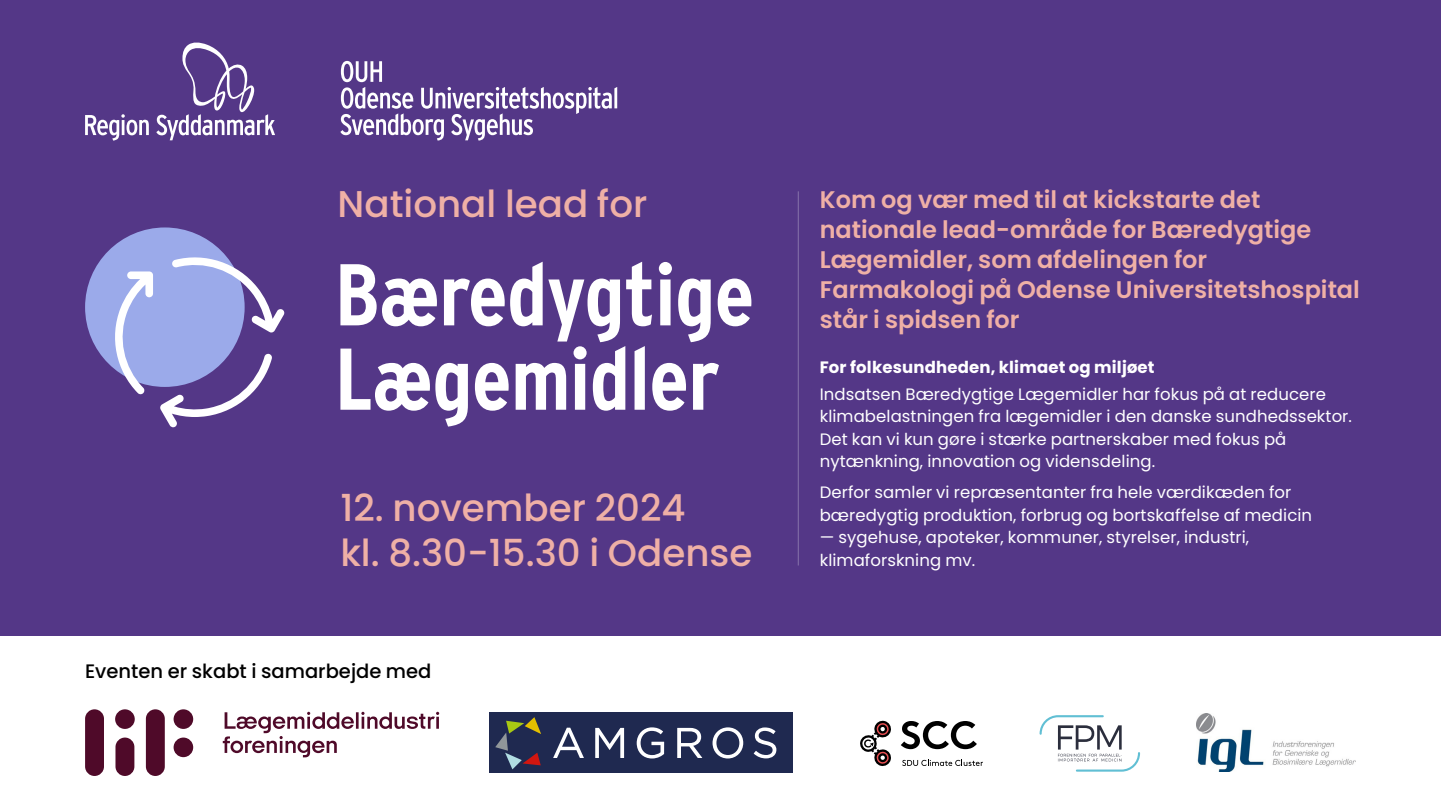
<style>
.page{position:relative;width:1441px;height:810px;background:#fff}
.page>*{position:absolute;margin:0;border:0;box-sizing:border-box;transform-origin:0 0}
.t1{font:500 37.2px/45px "Poppins";color:#efb0a6}
.t2{font:600 24px/30px "Poppins";color:#efb0a6}
.t3{font:500 19.5px "Poppins";color:#000}
.t4{font:16.5px/22.5px "Poppins";letter-spacing:.005em;color:#fff}
.t5{font:700 16.5px "Poppins";letter-spacing:.01em;color:#fff}
</style>
<div class="page">
<div style="left:0;top:0;width:1440px;height:636px;background:#543787"></div>
<svg style="left:901px;top:721px;width:75px;height:28px"></svg>
<svg style="left:902px;top:760px;width:80px;height:6px"></svg>
<svg style="left:860px;top:720px;width:31px;height:46px"></svg>
<svg style="left:1039px;top:715px;width:100px;height:57px"></svg>
<img style="left:1196px;top:714px;width:159px;height:58px">
<svg style="left:223px;top:712px;width:216px;height:45px"></svg>
<svg style="left:85px;top:709px;width:108px;height:67px"></svg>
<div style="left:489px;top:712px;width:303px;height:61px;background:#1f2950"></div>
<svg style="left:553px;top:728px;width:31px;height:30px"></svg>
<svg style="left:595px;top:728px;width:29px;height:30px"></svg>
<svg style="left:636px;top:727px;width:28px;height:32px"></svg>
<svg style="left:677px;top:728px;width:25px;height:30px"></svg>
<svg style="left:712px;top:727px;width:31px;height:32px"></svg>
<svg style="left:753px;top:727px;width:23px;height:31px"></svg>
<svg style="left:495px;top:717px;width:46px;height:52px"></svg>
<svg style="left:340px;top:61px;width:277px;height:80px"></svg>
<svg style="left:85px;top:114px;width:64px;height:27px"></svg>
<svg style="left:156px;top:42px;width:119px;height:98px"></svg>
<div style="left:85px;top:227px;width:159px;height:160px;background:#9baaea;border-radius:50%"></div>
<svg style="left:160px;top:353px;width:112px;height:74px"></svg>
<svg style="left:109px;top:271px;width:44px;height:123px"></svg>
<svg style="left:172px;top:252px;width:113px;height:80px"></svg>
<svg style="left:340px;top:262px;width:411px;height:165px"></svg>
<hr style="left:798px;top:191px;width:1px;height:375px;background:#8773ab">
<h1 class="t1" style="left:337px;top:182px;width:311px">National lead for</h1>
<h1 class="t1" style="left:340px;top:485px;width:413px">12. november 2024<br>kl. 8.30-15.30 i Odense</h1>
<p class="t3" style="left:85px;top:660px;width:348px">Eventen er skabt i samarbejde med</p>
<h2 class="t2" style="left:819px;top:185px;width:541px">Kom og vær med til at kickstarte det nationale lead-område for Bæredygtige Lægemidler, som afdelingen for Farmakologi på Odense Universitetshospital står i spidsen for</h2>
<p class="t5" style="left:819px;top:357px;width:336px">For folkesundheden, klimaet og miljøet</p>
<p class="t4" style="left:819px;top:383px;width:533px">Indsatsen Bæredygtige Lægemidler har fokus på at reducere klimabelastningen fra lægemidler i den danske sundhedssektor.<br>Det kan vi kun gøre i stærke partnerskaber med fokus på nytænkning, innovation og vidensdeling.</p>
<p class="t4" style="left:819px;top:481px;width:494px">Derfor samler vi repræsentanter fra hele værdikæden for bæredygtig produktion, forbrug og bortskaffelse af medicin</p>
<p class="t4" style="left:819px;top:526px;width:431px">— sygehuse, apoteker, kommuner, styrelser, industri, klimaforskning mv.</p>
</div>
